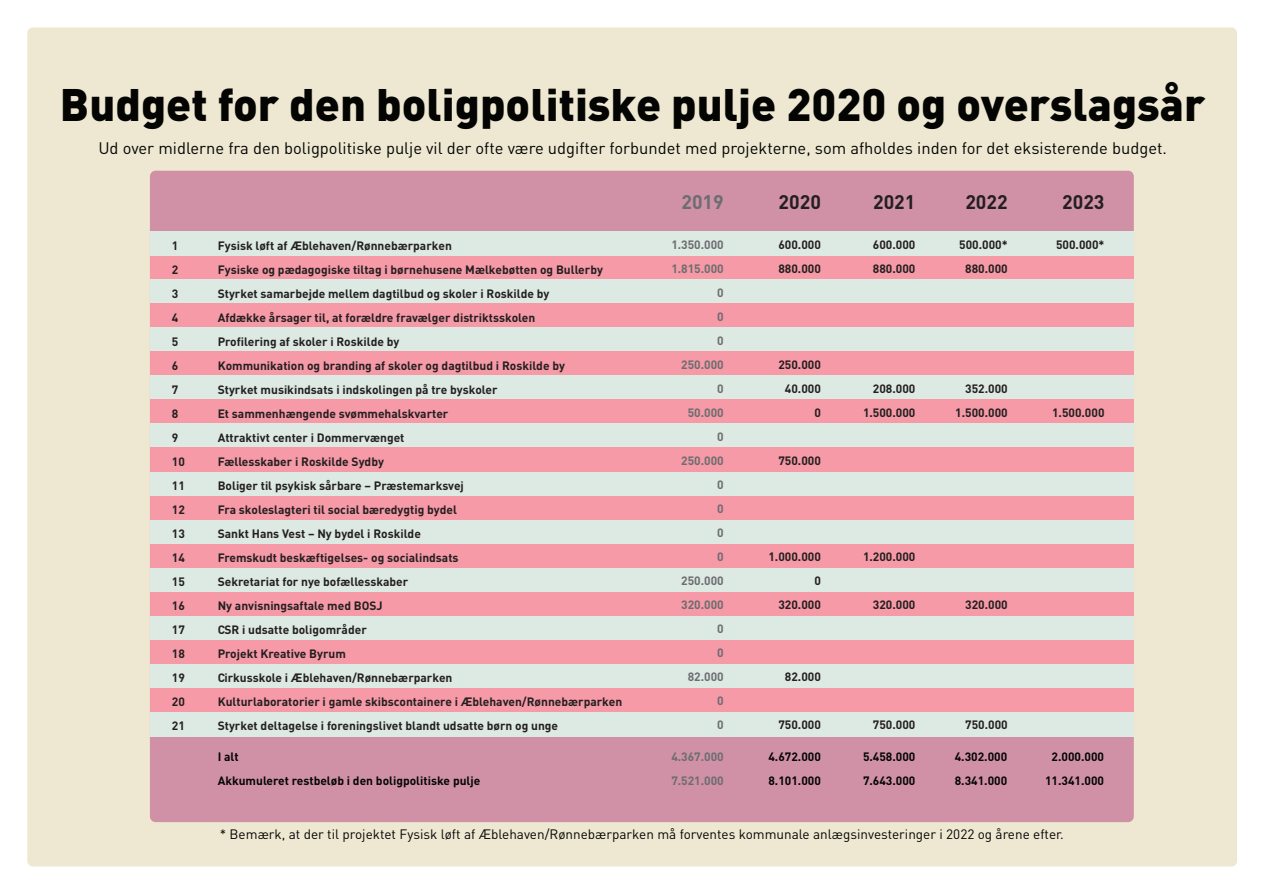
<style>
.page{position:relative;width:1263px;height:893px;background:#fff}
.page>*{position:absolute;margin:0;border:0;box-sizing:border-box;transform-origin:0 0}
.t1{font:900 45px "DIN";color:#040503}
.t2{font:700 19.5px "DIN";color:#231f20}
.t3{font:700 19.5px "DIN";color:#6c6d70}
.t4{font:18px "Myriad Pro";color:#231f20}
.t5{font:16.5px "DIN";color:#040503}
.t6{font:13.5px "DIN";color:#040503}
.t7{font:700 12px/24px "DIN";color:#231f20}
.t8{font:700 12px/24px "DIN";color:#040503}
.t9{font:700 12px/24px "DIN";color:#6c6d70}
</style>
<div class="page">
<div style="left:27px;top:27px;width:1210px;height:839px;background:#eee8d2;border-radius:6px"></div>
<div style="left:150px;top:171px;width:984px;height:651px;background:#d091a6;border-radius:6px"></div>
<div style="left:150px;top:255px;width:984px;height:24px;background:#f59aa6"></div>
<div style="left:150px;top:279px;width:984px;height:24px;background:#dde9e3"></div>
<div style="left:150px;top:303px;width:984px;height:24px;background:#f59aa6"></div>
<div style="left:150px;top:327px;width:984px;height:24px;background:#dde9e3"></div>
<div style="left:150px;top:351px;width:984px;height:25px;background:#f59aa6"></div>
<div style="left:150px;top:376px;width:984px;height:24px;background:#dde9e3"></div>
<div style="left:150px;top:400px;width:984px;height:24px;background:#f59aa6"></div>
<div style="left:150px;top:424px;width:984px;height:24px;background:#dde9e3"></div>
<div style="left:150px;top:448px;width:984px;height:24px;background:#f59aa6"></div>
<div style="left:150px;top:472px;width:984px;height:24px;background:#dde9e3"></div>
<div style="left:150px;top:496px;width:984px;height:24px;background:#f59aa6"></div>
<div style="left:150px;top:520px;width:984px;height:24px;background:#dde9e3"></div>
<div style="left:150px;top:544px;width:984px;height:24px;background:#f59aa6"></div>
<div style="left:150px;top:568px;width:984px;height:24px;background:#dde9e3"></div>
<div style="left:150px;top:592px;width:984px;height:24px;background:#f59aa6"></div>
<div style="left:150px;top:616px;width:984px;height:25px;background:#dde9e3"></div>
<div style="left:150px;top:641px;width:984px;height:24px;background:#f59aa6"></div>
<div style="left:150px;top:665px;width:984px;height:24px;background:#dde9e3"></div>
<div style="left:150px;top:689px;width:984px;height:24px;background:#f59aa6"></div>
<div style="left:150px;top:231px;width:984px;height:24px;background:#dde9e3"></div>
<div style="left:150px;top:713px;width:984px;height:24px;background:#dde9e3"></div>
<h1 class="t1" style="left:60px;top:76px;width:1147px">Budget for den boligpolitiske pulje 2020 og overslagsår</h1>
<h3 class="t5" style="left:98px;top:137px;width:1070px">Ud over midlerne fra den boligpolitiske pulje vil der ofte være udgifter forbundet med projekterne, som afholdes inden for det eksisterende budget.</h3>
<h2 class="t3" style="left:681px;top:190px;width:44px">2019</h2>
<h2 class="t2" style="left:778px;top:190px;width:44px">2020</h2>
<h2 class="t2" style="left:873px;top:190px;width:44px">2021</h2>
<h2 class="t2" style="left:965px;top:190px;width:44px">2022</h2>
<p class="t7" style="left:218px;top:233px;width:406px">Fysisk løft af Æblehaven/Rønnebærparken<br>Fysiske og pædagogiske tiltag i børnehusene Mælkebøtten og Bullerby Styrket samarbejde mellem dagtilbud og skoler i Roskilde by<br>Afdække årsager til, at forældre fravælger distriktsskolen<br>Profilering af skoler i Roskilde by<br>Kommunikation og branding af skoler og dagtilbud i Roskilde by<br>Styrket musikindsats i indskolingen på tre byskoler<br>Et sammenhængende svømmehalskvarter<br>Attraktivt center i Dommervænget<br>Fællesskaber i Roskilde Sydby<br>Boliger til psykisk sårbare – Præstemarksvej<br>Fra skoleslagteri til social bæredygtig bydel<br>Sankt Hans Vest – Ny bydel i Roskilde<br>Fremskudt beskæftigelses- og socialindsats<br>Sekretariat for nye bofællesskaber<br>Ny anvisningsaftale med BOSJ<br>CSR i udsatte boligområder<br>Projekt Kreative Byrum<br>Cirkusskole i Æblehaven/Rønnebærparken<br>Kulturlaboratorier i gamle skibscontainere i Æblehaven/Rønnebærparken Styrket deltagelse i foreningslivet blandt udsatte børn og unge</p>
<p class="t7" style="left:172px;top:233px;width:15px">1<br>2<br>3<br>4<br>5<br>6<br>7<br>8<br>9<br>10<br>11<br>12<br>13<br>14<br>15<br>16<br>17<br>18<br>19<br>20<br>21</p>
<p class="t9" style="left:671px;top:233px;width:54px;text-align:right">1.350.000<br>1.815.000<br>0<br>0<br>0<br>250.000<br>0<br>50.000<br>0<br>250.000<br>0<br>0<br>0<br>0<br>250.000<br>320.000<br>0<br>0<br>82.000<br>0<br>0</p>
<p class="t7" style="left:778px;top:233px;width:44px">600.000<br>880.000</p>
<p class="t7" style="left:778px;top:353px;width:44px;text-align:right">250.000<br>40.000<br>0</p>
<p class="t7" style="left:778px;top:449px;width:44px">750.000</p>
<h3 class="t4" style="left:265px;top:480px;width:125px">Bordskilteholder</h3>
<p class="t7" style="left:768px;top:545px;width:54px;text-align:right">1.000.000<br>0<br>320.000</p>
<p class="t7" style="left:785px;top:665px;width:37px">82.000</p>
<p class="t7" style="left:778px;top:713px;width:44px">750.000</p>
<p class="t7" style="left:873px;top:233px;width:44px">600.000<br>880.000</p>
<p class="t7" style="left:959px;top:233px;width:50px;text-align:center">500.000*<br>880.000</p>
<p class="t7" style="left:863px;top:377px;width:54px;text-align:right">208.000<br>1.500.000</p>
<p class="t7" style="left:955px;top:377px;width:54px;text-align:right">352.000<br>1.500.000</p>
<p class="t7" style="left:863px;top:545px;width:54px">1.200.000</p>
<p class="t7" style="left:873px;top:593px;width:44px">320.000</p>
<p class="t7" style="left:873px;top:713px;width:44px">750.000</p>
<p class="t7" style="left:965px;top:593px;width:44px">320.000</p>
<p class="t7" style="left:965px;top:713px;width:44px">750.000</p>
<p class="t8" style="left:218px;top:744px;width:264px">I alt<br>Akkumuleret restbeløb i den boligpolitiske pulje</p>
<p class="t9" style="left:671px;top:744px;width:54px">4.367.000<br>7.521.000</p>
<p class="t8" style="left:768px;top:744px;width:54px">4.672.000<br>8.101.000</p>
<p class="t8" style="left:863px;top:744px;width:54px">5.458.000<br>7.643.000</p>
<p class="t8" style="left:955px;top:744px;width:54px">4.302.000<br>8.341.000</p>
<h2 class="t2" style="left:1062px;top:190px;width:44px">2023</h2>
<p class="t7" style="left:1056px;top:233px;width:50px">500.000*</p>
<p class="t7" style="left:1052px;top:401px;width:54px">1.500.000</p>
<p class="t8" style="left:1045px;top:744px;width:60px;text-align:center">2.000.000<br>11.341.000</p>
<p class="t6" style="left:220px;top:825px;width:845px">* Bemærk, at der til projektet Fysisk løft af Æblehaven/Rønnebærparken må forventes kommunale anlægsinvesteringer i 2022 og årene efter.</p>
</div>
